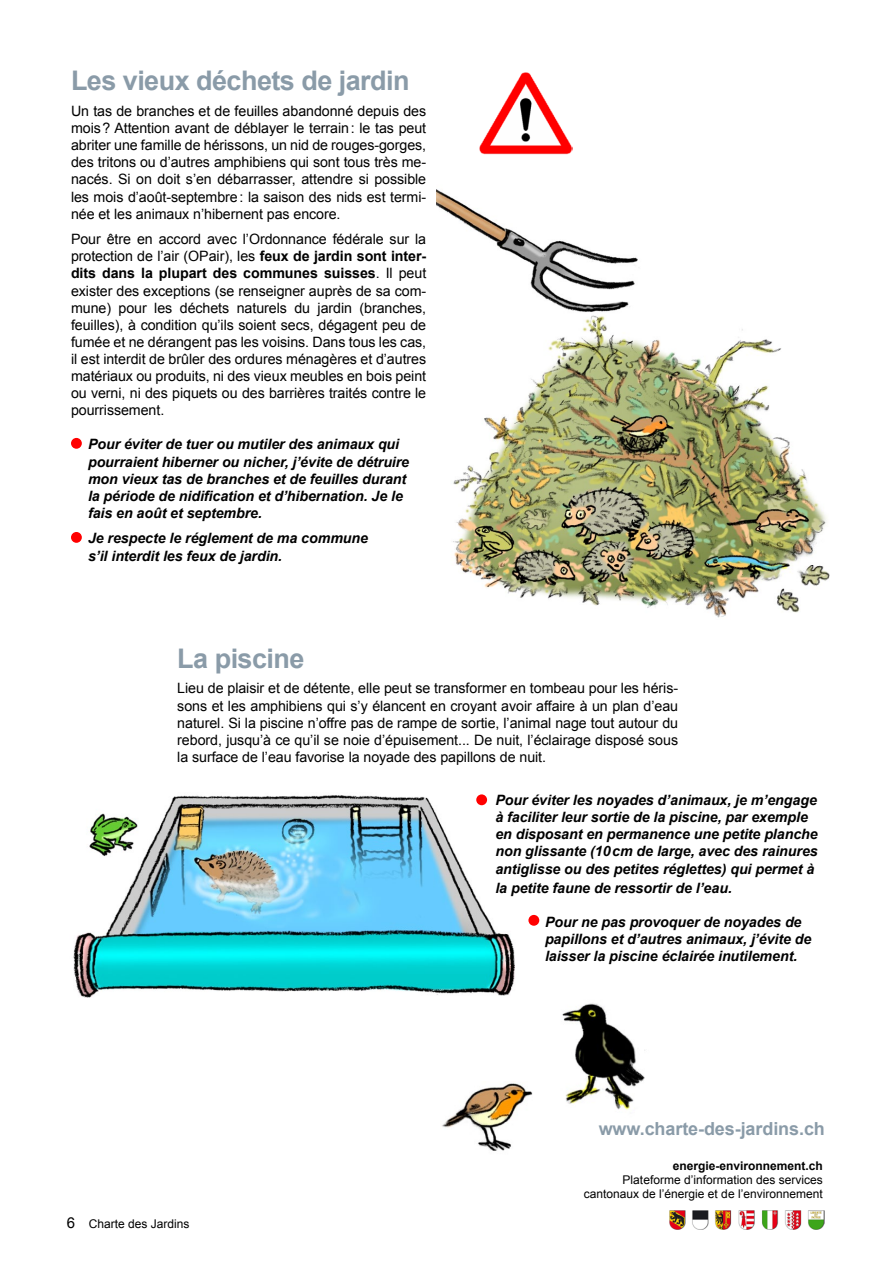
<style>
.page{position:relative;width:893px;height:1263px;background:#fff}
.page>*{position:absolute;margin:0;border:0;box-sizing:border-box;transform-origin:0 0}
.t1{font:700 27px "Arial";letter-spacing:-.02em;color:#8a9ba8}
.t2{font:700 18px "Arial";letter-spacing:-.005em;color:#8a9ba8}
.t3{font:14.25px/17.1px "Arial";letter-spacing:-.005em;color:#000;text-align:justify}
.t4{font:italic 700 14.25px/17.1px "Arial";letter-spacing:-.005em;color:#000}
.t5{font:12px/14.4px "Arial";color:#000;text-align:right}
.t6{font:700 12px "Arial";color:#000}
.s1{font-weight:700}
.s2{font-size:15px}
</style>
<div class="page">
<img style="left:437px;top:189px;width:392px;height:429px">
<div style="left:71px;top:438px;width:11px;height:11px;background:#f00;border-radius:50%"></div>
<div style="left:71px;top:532px;width:11px;height:11px;background:#f00;border-radius:50%"></div>
<img style="left:479px;top:72px;width:93px;height:82px">
<img style="left:442px;top:1083px;width:91px;height:68px">
<img style="left:562px;top:1003px;width:83px;height:107px">
<img style="left:73px;top:795px;width:442px;height:202px">
<div style="left:476px;top:794px;width:11px;height:11px;background:#f00;border-radius:50%"></div>
<div style="left:528px;top:915px;width:11px;height:11px;background:#f00;border-radius:50%"></div>
<img style="left:669px;top:1210px;width:155px;height:19px">
<h1 class="t1" style="left:71px;top:63px;width:340px">Les vieux déchets de jardin</h1>
<p class="t3" style="left:71px;top:103px;width:357px">Un tas de branches et de feuilles abandonné depuis des mois? Attention avant de déblayer le terrain: le tas peut abriter une famille de hérissons, un nid de rouges-gorges, des tritons ou d’autres amphibiens qui sont tous très me&shy;nacés. Si on doit s’en débarrasser, attendre si possible les mois d’août-septembre: la saison des nids est termi&shy;née et les animaux n’hibernent pas encore.</p>
<p class="t3" style="left:71px;top:231px;width:357px">Pour être en accord avec l’Ordonnance fédérale sur la protection de l’air (OPair), les <span class="s1">feux de jardin sont inter&shy;dits dans la plupart des communes suisses</span>. Il peut exister des exceptions (se renseigner auprès de sa com&shy;mune) pour les déchets naturels du jardin (branches, feuilles), à condition qu’ils soient secs, dégagent peu de fumée et ne dérangent pas les voisins. Dans tous les cas, il est interdit de brûler des ordures ménagères et d’autres matériaux ou produits, ni des vieux meubles en bois peint ou verni, ni des piquets ou des barrières traités contre le pourrissement.</p>
<p class="t4" style="left:88px;top:436px;width:323px">Pour éviter de tuer ou mutiler des animaux qui pourraient hiberner ou nicher, j’évite de détruire mon vieux tas de branches et de feuilles durant la période de nidification et d’hibernation. Je le fais en août et septembre.</p>
<p class="t4" style="left:88px;top:530px;width:282px">Je respecte le réglement de ma commune s’il interdit les feux de jardin.</p>
<h1 class="t1" style="left:177px;top:640px;width:129px">La piscine</h1>
<p class="t3" style="left:177px;top:680px;width:502px">Lieu de plaisir et de détente, elle peut se transformer en tombeau pour les héris&shy;sons et les amphibiens qui s’y élancent en croyant avoir affaire à un plan d’eau naturel. Si la piscine n’offre pas de rampe de sortie, l’animal nage tout autour du rebord, jusqu’à ce qu’il se noie d’épuisement... De nuit, l’éclairage disposé sous la surface de l’eau favorise la noyade des papillons de nuit.</p>
<p class="t4" style="left:495px;top:792px;width:324px">Pour éviter les noyades d’animaux, je m’engage à faciliter leur sortie de la piscine, par exemple en disposant en permanence une petite planche non glissante (10cm de large, avec des rainures antiglisse ou des petites réglettes) qui permet à</p>
<p class="t4" style="left:495px;top:880px;width:238px">la petite faune de ressortir de l’eau.</p>
<p class="t4" style="left:545px;top:914px;width:268px">Pour ne pas provoquer de noyades de papillons et d’autres animaux, j’évite de laisser la piscine éclairée inutilement.</p>
<p class="t5" style="left:67px;top:1217px;width:124px"><span class="s2">6</span> Charte des Jardins</p>
<p class="t2" style="left:599px;top:1116px;width:228px">www.charte-des-jardins.ch</p>
<p class="t6" style="left:673px;top:1157px;width:152px">energie-environnement.ch</p>
<p class="t5" style="left:584px;top:1173px;width:240px">Plateforme d’information des services cantonaux de l’énergie et de l’environnement</p>
</div>
